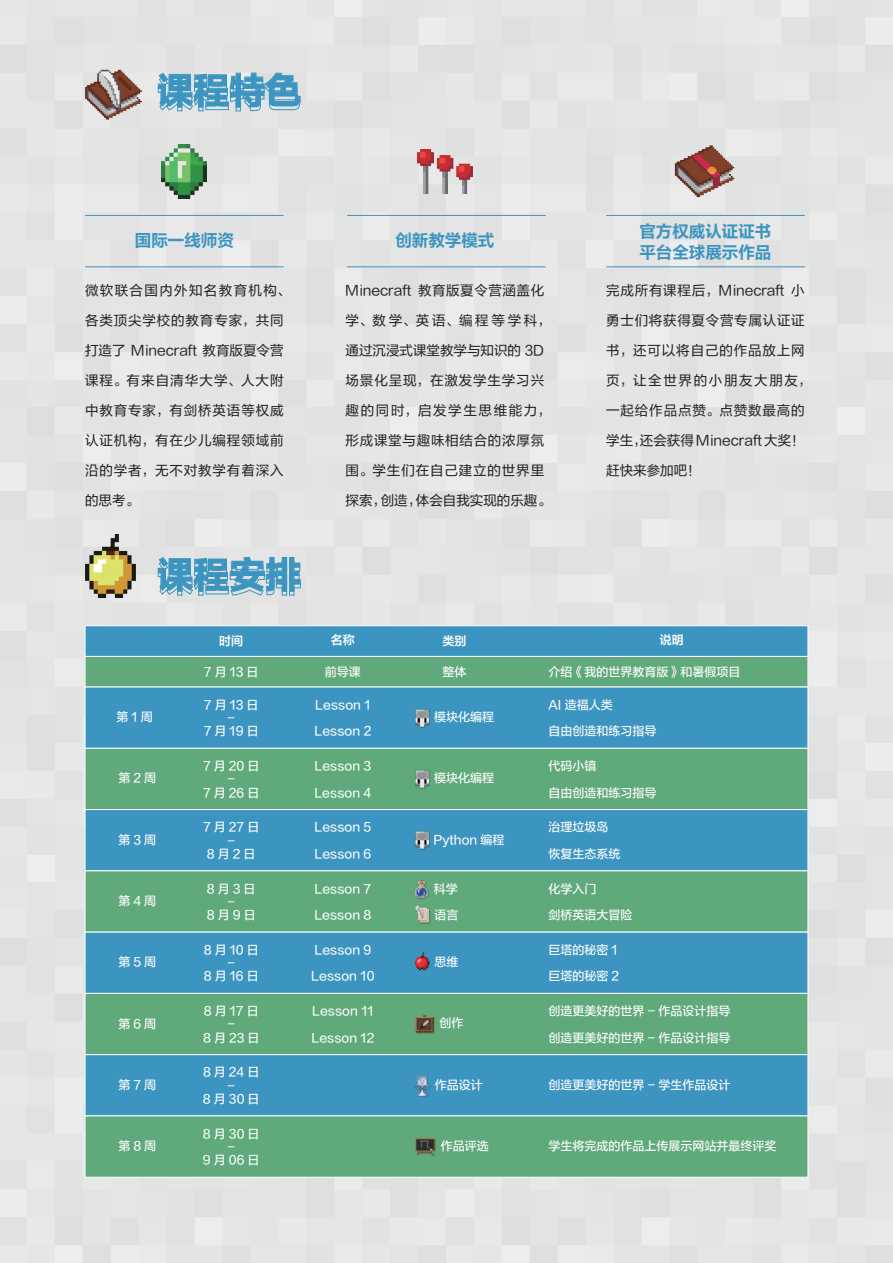
<style>
.page{position:relative;width:893px;height:1263px;background:#fff}
.page>*{position:absolute;margin:0;border:0;box-sizing:border-box;transform-origin:0 0}
.t1{font:36px "FZLTCHJW GB1 0";color:#3c95c0}
.t2{font:16.5px/21px "FZLTCHJW GB1 0";color:#3c95c0}
.t3{font:13.5px "FZLTHJW GB1 0";letter-spacing:.065em;color:#231f20}
.t4{font:13.5px "FZLTHJW GB1 0";color:#231f20}
.t5{font:13.5px "FZLTHJW GB1 0";letter-spacing:.12em;color:#231f20}
.t6{font:13.5px "FZLTHJW GB1 0";letter-spacing:.02em;color:#231f20}
.t7{font:13.5px "FZLTHJW GB1 0";letter-spacing:.1em;color:#231f20}
.t8{font:13.5px "FZLTHJW GB1 0";letter-spacing:.2em;color:#231f20}
.t9{font:12px/26.4px "FZLTZHUNHJW GB1 0";color:#fff}
.t10{font:12px/26.4px "FZLTZHUNHJW GB1 0";letter-spacing:.25em;color:#fff}
.t11{font:12px "FZLTZCHJW GB1 0";color:#fff}
</style>
<div class="page">
<div style="left:0;top:0;width:892px;height:1263px;background:#e4e4e5"></div>
<svg style="left:158px;top:72px;width:143px;height:40px"></svg>
<img style="left:162px;top:145px;width:45px;height:53px">
<img style="left:674px;top:140px;width:63px;height:63px">
<img style="left:418px;top:150px;width:54px;height:44px">
<hr style="left:85px;top:266px;width:199px;height:1px;background:#3c95c0">
<hr style="left:347px;top:266px;width:199px;height:1px;background:#3c95c0">
<hr style="left:606px;top:266px;width:199px;height:1px;background:#3c95c0">
<hr style="left:85px;top:215px;width:199px;height:1px;background:#3c95c0">
<hr style="left:347px;top:215px;width:199px;height:1px;background:#3c95c0">
<hr style="left:606px;top:215px;width:199px;height:1px;background:#3c95c0">
<img style="left:83px;top:64px;width:61px;height:61px">
<img style="left:85px;top:535px;width:51px;height:63px">
<svg style="left:158px;top:556px;width:143px;height:40px"></svg>
<div style="left:85px;top:656px;width:723px;height:31px;background:#60a97b;border:1px solid #fff"></div>
<div style="left:85px;top:625px;width:723px;height:32px;background:#3c95c0;border:1px solid #fff"></div>
<div style="left:85px;top:687px;width:723px;height:61px;background:#3c95c0"></div>
<div style="left:85px;top:748px;width:723px;height:62px;background:#60a97b;border:1px solid #fff"></div>
<div style="left:85px;top:809px;width:723px;height:62px;background:#3c95c0;border:1px solid #fff"></div>
<div style="left:85px;top:870px;width:723px;height:62px;background:#60a97b;border:1px solid #fff"></div>
<div style="left:85px;top:932px;width:723px;height:62px;background:#3c95c0"></div>
<div style="left:85px;top:993px;width:723px;height:62px;background:#60a97b;border:1px solid #fff"></div>
<div style="left:85px;top:1054px;width:723px;height:62px;background:#3c95c0;border:1px solid #fff"></div>
<div style="left:85px;top:1116px;width:723px;height:61px;background:#60a97b"></div>
<img style="left:416px;top:905px;width:14px;height:19px">
<img style="left:415px;top:906px;width:13px;height:17px">
<img style="left:415px;top:1016px;width:20px;height:18px">
<img style="left:415px;top:1015px;width:18px;height:17px">
<img style="left:416px;top:1138px;width:20px;height:18px">
<img style="left:415px;top:1138px;width:20px;height:17px">
<img style="left:418px;top:880px;width:11px;height:19px">
<img style="left:415px;top:881px;width:13px;height:17px">
<img style="left:420px;top:709px;width:10px;height:19px">
<img style="left:415px;top:709px;width:13px;height:17px">
<img style="left:420px;top:770px;width:10px;height:19px">
<img style="left:415px;top:770px;width:13px;height:17px">
<img style="left:415px;top:831px;width:15px;height:19px">
<img style="left:415px;top:832px;width:13px;height:17px">
<img style="left:418px;top:960px;width:12px;height:11px">
<img style="left:415px;top:952px;width:14px;height:17px">
<img style="left:416px;top:1085px;width:14px;height:12px">
<img style="left:415px;top:1075px;width:14px;height:20px">
<h1 class="t1" style="left:157px;top:69px;width:146px">课程特色</h1>
<h2 class="t2" style="left:135px;top:230px;width:100px">国际一线师资</h2>
<h2 class="t2" style="left:395px;top:230px;width:100px">创新教学模式</h2>
<h2 class="t2" style="left:639px;top:221px;width:133px">官方权威认证证书平台全球展示作品</h2>
<p class="t7" style="left:85px;top:282px;width:207px">微软联合国内外知名教育机构、</p>
<p class="t3" style="left:85px;top:312px;width:200px">各类顶尖学校的教育专家，共同</p>
<p class="t4" style="left:85px;top:342px;width:200px">打造了 Minecraft 教育版夏令营</p>
<p class="t3" style="left:85px;top:372px;width:200px">课程。有来自清华大学、人大附</p>
<p class="t3" style="left:85px;top:402px;width:200px">中教育专家，有剑桥英语等权威</p>
<p class="t3" style="left:85px;top:432px;width:200px">认证机构，有在少儿编程领域前</p>
<p class="t3" style="left:85px;top:462px;width:200px">沿的学者，无不对教学有着深入</p>
<p class="t3" style="left:85px;top:492px;width:56px">的思考。</p>
<p class="t6" style="left:346px;top:282px;width:200px">Minecraft 教育版夏令营涵盖化</p>
<p class="t8" style="left:346px;top:312px;width:207px">学、数学、英语、编程等学科，</p>
<p class="t4" style="left:346px;top:342px;width:200px">通过沉浸式课堂教学与知识的 3D</p>
<p class="t3" style="left:346px;top:372px;width:200px">场景化呈现，在激发学生学习兴</p>
<p class="t5" style="left:346px;top:402px;width:207px">趣的同时，启发学生思维能力，</p>
<p class="t3" style="left:346px;top:432px;width:200px">形成课堂与趣味相结合的浓厚氛</p>
<p class="t3" style="left:346px;top:462px;width:200px">围。学生们在自己建立的世界里</p>
<p class="t4" style="left:346px;top:492px;width:207px">探索，创造，体会自我实现的乐趣。</p>
<p class="t4" style="left:606px;top:282px;width:200px">完成所有课程后，Minecraft 小</p>
<p class="t3" style="left:606px;top:312px;width:200px">勇士们将获得夏令营专属认证证</p>
<p class="t3" style="left:606px;top:342px;width:200px">书，还可以将自己的作品放上网</p>
<p class="t5" style="left:606px;top:372px;width:207px">页，让全世界的小朋友大朋友，</p>
<p class="t3" style="left:606px;top:402px;width:200px">一起给作品点赞。点赞数最高的</p>
<p class="t4" style="left:606px;top:432px;width:200px">学生，还会获得 Minecraft 大奖！</p>
<p class="t3" style="left:606px;top:462px;width:96px">赶快来参加吧！</p>
<h1 class="t1" style="left:157px;top:553px;width:146px">课程安排</h1>
<p class="t9" style="left:116px;top:704px;width:38px">第1周</p>
<p class="t9" style="left:118px;top:765px;width:39px">第2周</p>
<p class="t9" style="left:118px;top:827px;width:39px">第3周</p>
<p class="t9" style="left:118px;top:888px;width:39px">第4周</p>
<p class="t9" style="left:118px;top:949px;width:39px">第5周</p>
<p class="t9" style="left:118px;top:1010px;width:39px">第6周</p>
<p class="t9" style="left:118px;top:1072px;width:39px">第7周</p>
<p class="t9" style="left:118px;top:1133px;width:39px">第8周</p>
<p class="t11" style="left:219px;top:634px;width:25px">时间</p>
<p class="t9" style="left:204px;top:659px;width:56px">7月13日</p>
<p class="t9" style="left:204px;top:698px;width:56px;line-height:13.2px;text-align:center">7月13日-</p>
<p class="t9" style="left:204px;top:718px;width:56px">7月19日</p>
<p class="t10" style="left:203px;top:753px;width:58px">7月20日<br>7月26日</p>
<p class="t10" style="left:203px;top:814px;width:58px;text-align:center">7月27日<br>8月2日</p>
<p class="t10" style="left:207px;top:875px;width:50px">8月3日<br>8月9日</p>
<p class="t10" style="left:204px;top:937px;width:57px">8月10日<br>8月16日</p>
<p class="t10" style="left:203px;top:998px;width:58px">8月17日<br>8月23日</p>
<p class="t10" style="left:203px;top:1059px;width:58px">8月24日<br>8月30日</p>
<p class="t9" style="left:227px;top:766px;width:10px">-</p>
<p class="t9" style="left:227px;top:827px;width:10px">-</p>
<p class="t9" style="left:227px;top:889px;width:10px">-</p>
<p class="t9" style="left:227px;top:950px;width:10px">-</p>
<p class="t9" style="left:227px;top:1011px;width:10px">-</p>
<p class="t9" style="left:227px;top:1072px;width:10px">-</p>
<p class="t10" style="left:203px;top:1121px;width:58px">8月30日<br>9月06日</p>
<p class="t9" style="left:227px;top:1134px;width:10px">-</p>
<p class="t11" style="left:331px;top:633px;width:25px">名称</p>
<p class="t9" style="left:325px;top:659px;width:37px">前导课</p>
<p class="t9" style="left:314px;top:692px;width:58px">Lesson 1<br>Lesson 2</p>
<p class="t9" style="left:314px;top:753px;width:59px">Lesson 3<br>Lesson 4</p>
<p class="t9" style="left:314px;top:814px;width:59px">Lesson 5<br>Lesson 6</p>
<p class="t9" style="left:314px;top:875px;width:59px">Lesson 7<br>Lesson 8</p>
<p class="t9" style="left:311px;top:937px;width:65px">Lesson 9<br>Lesson 10</p>
<p class="t9" style="left:311px;top:998px;width:65px">Lesson 11<br>Lesson 12</p>
<p class="t11" style="left:443px;top:633px;width:25px">类别</p>
<p class="t9" style="left:443px;top:659px;width:25px">整体</p>
<p class="t9" style="left:434px;top:704px;width:61px">模块化编程</p>
<p class="t9" style="left:434px;top:765px;width:61px">模块化编程</p>
<p class="t9" style="left:433px;top:826px;width:73px">Python 编程</p>
<p class="t9" style="left:434px;top:875px;width:25px">科学</p>
<p class="t9" style="left:434px;top:902px;width:25px">语言</p>
<p class="t9" style="left:434px;top:949px;width:25px">思维</p>
<p class="t9" style="left:439px;top:1010px;width:25px">创作</p>
<p class="t9" style="left:435px;top:1072px;width:49px">作品设计</p>
<p class="t9" style="left:441px;top:1133px;width:49px">作品评选</p>
<p class="t11" style="left:660px;top:633px;width:25px">说明</p>
<p class="t9" style="left:548px;top:659px;width:193px">介绍《我的世界教育版》和暑假项目</p>
<p class="t9" style="left:548px;top:692px;width:66px">AI 造福人类</p>
<p class="t9" style="left:548px;top:718px;width:109px">自由创造和练习指导</p>
<p class="t9" style="left:548px;top:753px;width:49px">代码小镇</p>
<p class="t9" style="left:548px;top:779px;width:109px">自由创造和练习指导</p>
<p class="t9" style="left:548px;top:814px;width:61px">治理垃圾岛</p>
<p class="t9" style="left:548px;top:841px;width:73px">恢复生态系统</p>
<p class="t9" style="left:548px;top:875px;width:85px">化学入门<br>剑桥英语大冒险</p>
<p class="t9" style="left:548px;top:937px;width:71px">巨塔的秘密 1</p>
<p class="t9" style="left:548px;top:963px;width:72px">巨塔的秘密 2</p>
<p class="t9" style="left:548px;top:998px;width:184px">创造更美好的世界 - 作品设计指导创造更美好的世界 - 作品设计指导</p>
<p class="t9" style="left:548px;top:1072px;width:184px">创造更美好的世界 - 学生作品设计</p>
<p class="t9" style="left:548px;top:1133px;width:229px">学生将完成的作品上传展示网站并最终评奖</p>
</div>
